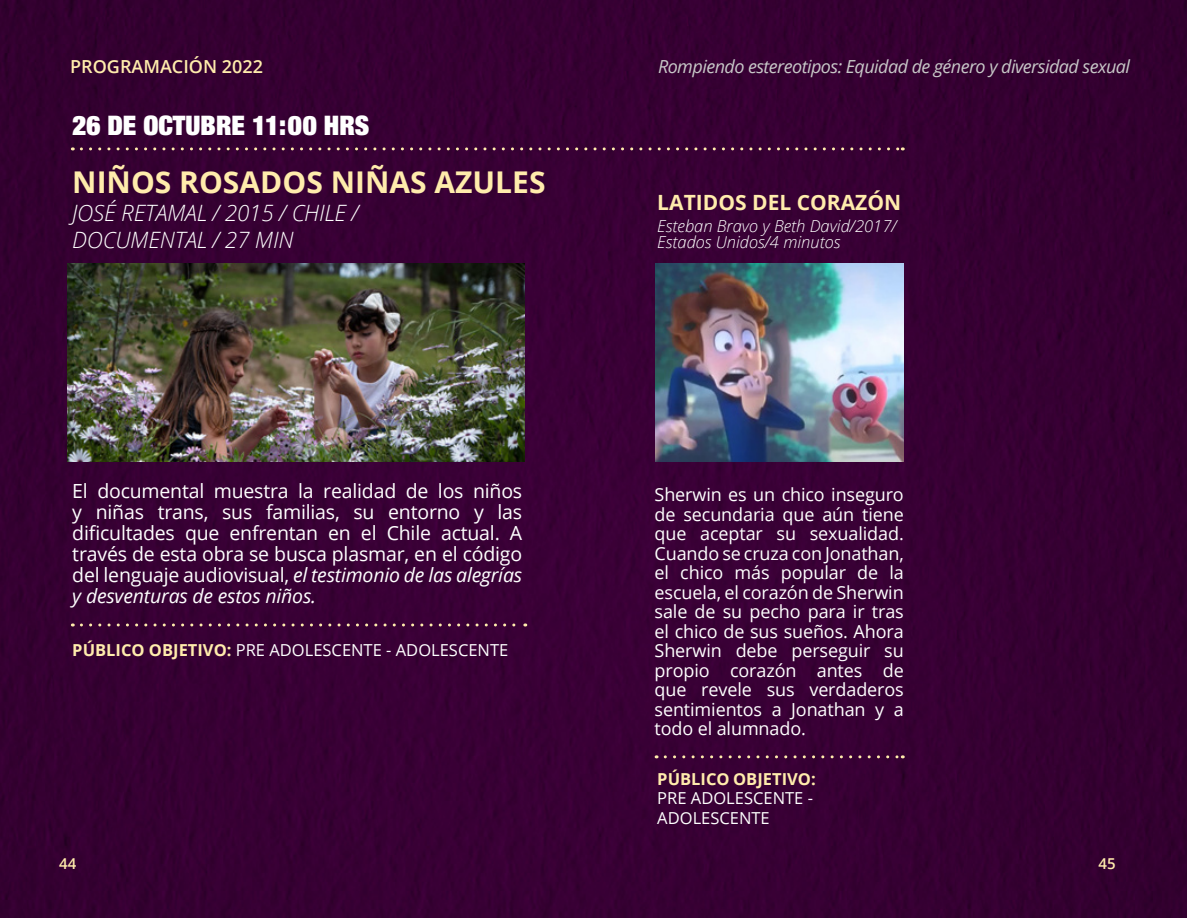
<style>
.page{position:relative;width:1187px;height:918px;background:#fff}
.page>*{position:absolute;margin:0;border:0;box-sizing:border-box;transform-origin:0 0}
.t1{font:700 30px "Open Sans";color:#ffecac}
.t2{font:900 condensed 27px "Helvetica Neue LT Std";color:#fff}
.t3{font:italic 300 22.5px/27px "Open Sans";letter-spacing:-.01em;color:#fff}
.t4{font:700 21px "Open Sans";color:#ffecac}
.t5{font:19.5px/21px "Open Sans";letter-spacing:-.01em;color:#fff;text-align:justify}
.t6{font:18px/19.5px "Open Sans";letter-spacing:-.005em;color:#fff;text-align:justify}
.t7{font:italic 18px "Open Sans";letter-spacing:-.03em;color:#c8c8c8}
.t8{font:600 18px "Open Sans";color:#ffecac}
.t9{font:16.5px/19.5px "Open Sans";color:#fff}
.t10{font:italic 300 16.5px/16.5px "Open Sans";color:#fff}
.t11{font:700 16.5px "Open Sans";color:#ffecac}
.t12{font:600 15px "Open Sans";color:#ffecac}
.s1{font-style:italic}
.s2{font-weight:700;color:#ffecac}
</style>
<div class="page">
<div style="left:0;top:0;width:1186px;height:918px;background:#360033"></div>
<img style="left:67px;top:263px;width:458px;height:198px">
<svg style="left:81px;top:623px;width:445px;height:3px"></svg>
<svg style="left:81px;top:147px;width:822px;height:3px"></svg>
<img style="left:655px;top:263px;width:248px;height:198px">
<svg style="left:665px;top:755px;width:238px;height:3px"></svg>
<p class="t8" style="left:70px;top:55px;width:194px">PROGRAMACIÓN 2022</p>
<p class="t7" style="left:658px;top:55px;width:473px">Rompiendo estereotipos: Equidad de género y diversidad sexual</p>
<h2 class="t2" style="left:72px;top:108px;width:298px">26 DE OCTUBRE 11:00 HRS</h2>
<h1 class="t1" style="left:72px;top:161px;width:475px">NIÑOS ROSADOS NIÑAS AZULES</h1>
<p class="t3" style="left:72px;top:199px;width:288px">JOSÉ RETAMAL / 2015 / CHILE /<br>DOCUMENTAL / 27 MIN</p>
<p class="t5" style="left:72px;top:480px;width:451px">El documental muestra la realidad de los niños y niñas trans, sus familias, su entorno y las dificultades que enfrentan en el Chile actual. A través de esta obra se busca plasmar, en el código del lenguaje audiovisual, <span class="s1">el testimonio de las alegrías y desventuras de estos niños.</span></p>
<p class="t9" style="left:72px;top:639px;width:437px"><span class="s2">PÚBLICO OBJETIVO:</span> PRE ADOLESCENTE - ADOLESCENTE</p>
<p class="t4" style="left:657px;top:188px;width:245px">LATIDOS DEL CORAZÓN</p>
<p class="t10" style="left:657px;top:217px;width:241px">Esteban Bravo y Beth David/2017/<br>Estados Unidos/4 minutos</p>
<p class="t6" style="left:654px;top:485px;width:251px">Sherwin es un chico inseguro de secundaria que aún tiene que aceptar su sexualidad.<br>Cuando se cruza con Jonathan, el chico más popular de la escuela, el corazón de Sherwin sale de su pecho para ir tras el chico de sus sueños. Ahora Sherwin debe perseguir su propio corazón antes de que revele sus verdaderos sentimientos a Jonathan y a todo el alumnado.</p>
<p class="t11" style="left:657px;top:767px;width:160px">PÚBLICO OBJETIVO:</p>
<p class="t9" style="left:657px;top:788px;width:157px">PRE ADOLESCENTE -<br>ADOLESCENTE</p>
<p class="t12" style="left:59px;top:854px;width:19px">44</p>
<p class="t12" style="left:1098px;top:854px;width:19px">45</p>
</div>
